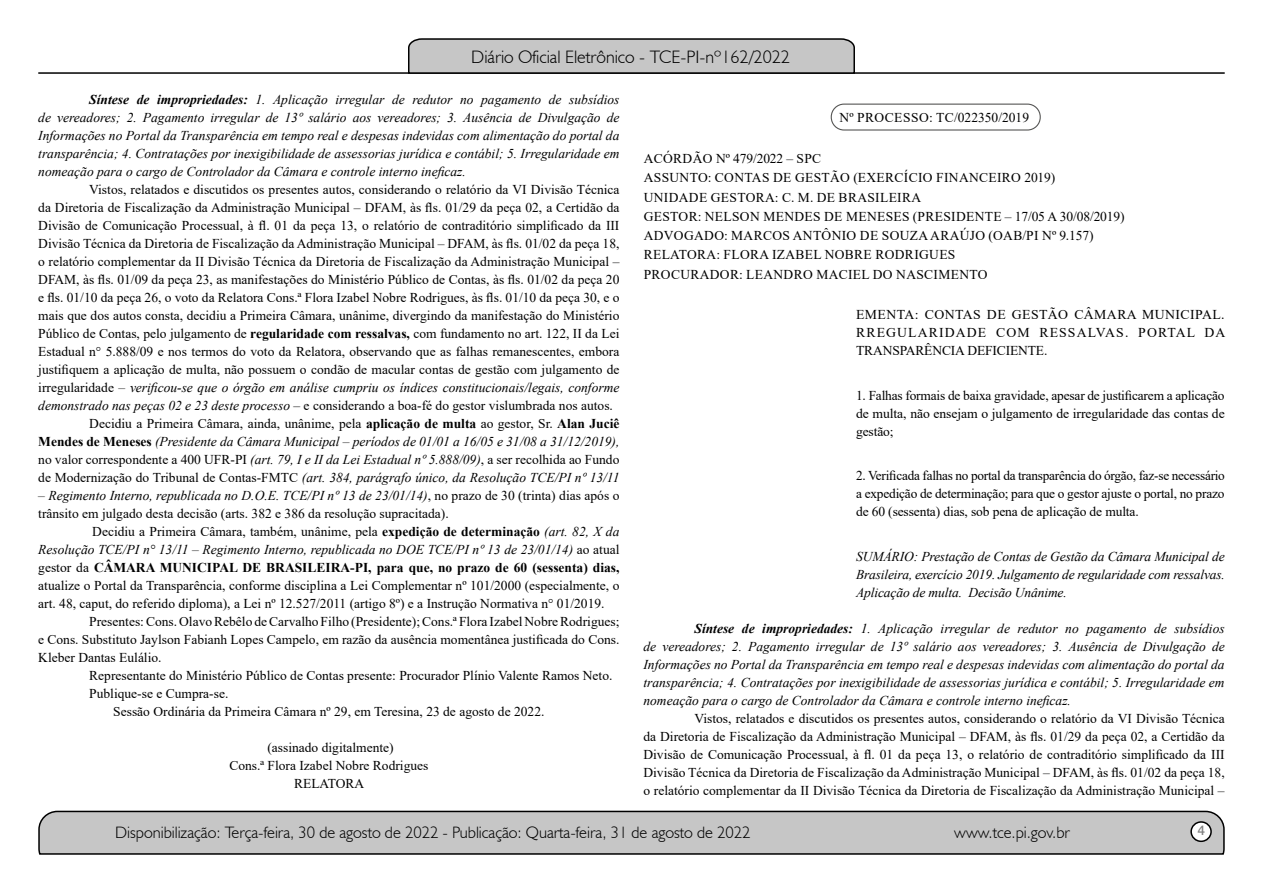
<style>
.page{position:relative;width:1263px;height:893px;background:#fff}
.page>*{position:absolute;margin:0;border:0;box-sizing:border-box;transform-origin:0 0}
.t1{font:300 18px "Humanist 521 BT";color:#000}
.t2{font:300 16.5px "Humanist 521 BT";color:#000}
.t3{font:15px "Estrangelo Edessa";color:#808080}
.t4{font:13.5px/18px "Times New Roman";color:#000;text-align:justify}
.t5{font:italic 13.5px/18px "Times New Roman";color:#000;text-align:justify}
.t6{font:13.5px/19.2px "Times New Roman";letter-spacing:.025em;color:#000}
.t7{font:700 13.5px "Times New Roman";color:#000}
.t8{font:13.5px "Times New Roman";letter-spacing:.02em;color:#000}
.s1{font-weight:700}
.s2{font-style:normal}
.s3{font-style:italic}
.s4{font-weight:700;font-style:normal}
.s5{font-weight:400}
</style>
<div class="page">
<svg style="left:38px;top:810px;width:1187px;height:45px"></svg>
<div style="left:1191px;top:822px;width:20px;height:19px;background:#fff;border-radius:50%"></div>
<div style="left:1190px;top:821px;width:22px;height:21px;border:2px solid #000;border-radius:50%"></div>
<hr style="left:38px;top:72px;width:1187px;height:2px;background:#000">
<svg style="left:407px;top:38px;width:449px;height:36px"></svg>
<div style="left:831px;top:104px;width:210px;height:27px;border:1px solid #575756;border-radius:13px"></div>
<h1 class="t1" style="left:471px;top:46px;width:320px">Diário Oficial Eletrônico - TCE-PI-nº162/2022</h1>
<p class="t5" style="left:38px;top:90px;width:583px;text-indent:51px"><span class="s1">Síntese de impropriedades:</span> 1. Aplicação irregular de redutor no pagamento de subsídios de vereadores; 2. Pagamento irregular de 13º salário aos vereadores; 3. Ausência de Divulgação de Informações no Portal da Transparência em tempo real e despesas indevidas com alimentação do portal da transparência; 4. Contratações por inexigibilidade de assessorias jurídica e contábil; 5. Irregularidade em nomeação para o cargo de Controlador da Câmara e controle interno ineficaz.</p>
<p class="t4" style="left:89px;top:180px;width:532px">Vistos, relatados e discutidos os presentes autos, considerando o relatório da VI Divisão Técnica</p>
<p class="t4" style="left:38px;top:198px;width:583px">da Diretoria de Fiscalização da Administração Municipal – DFAM, às fls. 01/29 da peça 02, a Certidão da</p>
<p class="t4" style="left:38px;top:216px;width:583px">Divisão de Comunicação Processual, à fl. 01 da peça 13, o relatório de contraditório simplificado da III</p>
<p class="t4" style="left:38px;top:234px;width:583px">Divisão Técnica da Diretoria de Fiscalização da Administração Municipal – DFAM, às fls. 01/02 da peça 18,</p>
<p class="t4" style="left:38px;top:252px;width:583px">o relatório complementar da II Divisão Técnica da Diretoria de Fiscalização da Administração Municipal –</p>
<p class="t4" style="left:38px;top:270px;width:583px">DFAM, às fls. 01/09 da peça 23, as manifestações do Ministério Público de Contas, às fls. 01/02 da peça 20</p>
<p class="t4" style="left:38px;top:288px;width:583px">e fls. 01/10 da peça 26, o voto da Relatora Cons.ª Flora Izabel Nobre Rodrigues, às fls. 01/10 da peça 30, e o</p>
<p class="t4" style="left:38px;top:306px;width:583px">mais que dos autos consta, decidiu a Primeira Câmara, unânime, divergindo da manifestação do Ministério</p>
<p class="t4" style="left:38px;top:324px;width:583px">Público de Contas, pelo julgamento de <span class="s1">regularidade com ressalvas,</span> com fundamento no art. 122, II da Lei</p>
<p class="t4" style="left:38px;top:342px;width:583px">Estadual n° 5.888/09 e nos termos do voto da Relatora, observando que as falhas remanescentes, embora</p>
<p class="t4" style="left:38px;top:360px;width:583px">justifiquem a aplicação de multa, não possuem o condão de macular contas de gestão com julgamento de</p>
<p class="t5" style="left:38px;top:378px;width:583px"><span class="s2">irregularidade</span> – verificou-se que o órgão em análise cumpriu os índices constitucionais/legais, conforme</p>
<p class="t4" style="left:38px;top:396px;width:576px"><span class="s3">demonstrado nas peças 02 e 23 deste processo</span> – e considerando a boa-fé do gestor vislumbrada nos autos.</p>
<p class="t4" style="left:89px;top:414px;width:532px">Decidiu a Primeira Câmara, ainda, unânime, pela <span class="s1">aplicação de multa</span> ao gestor, Sr. <span class="s1">Alan Juciê</span></p>
<p class="t5" style="left:38px;top:432px;width:583px"><span class="s4">Mendes de Meneses</span> (Presidente da Câmara Municipal – períodos de 01/01 a 16/05 e 31/08 a 31/12/2019),</p>
<p class="t4" style="left:38px;top:450px;width:583px">no valor correspondente a 400 UFR-PI <span class="s3">(art. 79, I e II da Lei Estadual nº 5.888/09)</span>, a ser recolhida ao Fundo</p>
<p class="t5" style="left:38px;top:468px;width:583px"><span class="s2">de Modernização do Tribunal de Contas-FMTC</span> (art. 384, parágrafo único, da Resolução TCE/PI nº 13/11</p>
<p class="t5" style="left:38px;top:486px;width:583px">– Regimento Interno, republicada no D.O.E. TCE/PI nº 13 de 23/01/14)<span class="s2">, no prazo de 30 (trinta) dias após o</span></p>
<p class="t4" style="left:38px;top:504px;width:412px">trânsito em julgado desta decisão (arts. 382 e 386 da resolução supracitada).</p>
<p class="t4" style="left:92px;top:522px;width:529px">Decidiu a Primeira Câmara, também, unânime, pela <span class="s1">expedição de determinação</span> <span class="s3">(art. 82, X da</span></p>
<p class="t5" style="left:38px;top:540px;width:583px">Resolução TCE/PI n° 13/11 – Regimento Interno, republicada no DOE TCE/PI nº 13 de 23/01/14) <span class="s2">ao atual</span></p>
<p class="t7" style="left:38px;top:558px;width:583px"><span class="s5">gestor da</span> CÂMARA MUNICIPAL DE BRASILEIRA-PI, para que, no prazo de 60 (sessenta) dias,</p>
<p class="t4" style="left:38px;top:576px;width:583px">atualize o Portal da Transparência, conforme disciplina a Lei Complementar nº 101/2000 (especialmente, o</p>
<p class="t4" style="left:38px;top:594px;width:568px">art. 48, caput, do referido diploma), a Lei nº 12.527/2011 (artigo 8º) e a Instrução Normativa n° 01/2019.</p>
<p class="t4" style="left:89px;top:612px;width:532px">Presentes: Cons. Olavo Rebêlo de Carvalho Filho (Presidente); Cons.ª Flora Izabel Nobre Rodrigues;</p>
<p class="t4" style="left:38px;top:630px;width:583px">e Cons. Substituto Jaylson Fabianh Lopes Campelo, em razão da ausência momentânea justificada do Cons.</p>
<p class="t4" style="left:38px;top:648px;width:125px">Kleber Dantas Eulálio.</p>
<p class="t4" style="left:89px;top:666px;width:525px">Representante do Ministério Público de Contas presente: Procurador Plínio Valente Ramos Neto.</p>
<p class="t4" style="left:89px;top:684px;width:141px">Publique-se e Cumpra-se.</p>
<p class="t4" style="left:113px;top:702px;width:433px">Sessão Ordinária da Primeira Câmara nº 29, em Teresina, 23 de agosto de 2022.</p>
<p class="t4" style="left:229px;top:738px;width:201px;text-align:center">(assinado digitalmente)<br>Cons.ª Flora Izabel Nobre Rodrigues<br>RELATORA</p>
<p class="t8" style="left:839px;top:108px;width:191px">Nº PROCESSO: TC/022350/2019</p>
<p class="t6" style="left:644px;top:149px;width:482px">ACÓRDÃO Nº 479/2022 – SPC<br>ASSUNTO: CONTAS DE GESTÃO (EXERCÍCIO FINANCEIRO 2019)<br>UNIDADE GESTORA: C. M. DE BRASILEIRA<br>GESTOR: NELSON MENDES DE MENESES (PRESIDENTE – 17/05 A 30/08/2019)<br>ADVOGADO: MARCOS ANTÔNIO DE SOUZA ARAÚJO (OAB/PI Nº 9.157)<br>RELATORA: FLORA IZABEL NOBRE RODRIGUES<br>PROCURADOR: LEANDRO MACIEL DO NASCIMENTO</p>
<p class="t4" style="left:856px;top:305px;width:371px">EMENTA: CONTAS DE GESTÃO CÂMARA MUNICIPAL.<br>RREGULARIDADE COM RESSALVAS. PORTAL DA TRANSPARÊNCIA DEFICIENTE.</p>
<p class="t4" style="left:856px;top:386px;width:370px">1. Falhas formais de baixa gravidade, apesar de justificarem a aplicação de multa, não ensejam o julgamento de irregularidade das contas de gestão;</p>
<p class="t4" style="left:856px;top:466px;width:370px">2. Verificada falhas no portal da transparência do órgão, faz-se necessário a expedição de determinação; para que o gestor ajuste o portal, no prazo de 60 (sessenta) dias, sob pena de aplicação de multa.</p>
<p class="t5" style="left:856px;top:547px;width:370px">SUMÁRIO: Prestação de Contas de Gestão da Câmara Municipal de Brasileira, exercício 2019. Julgamento de regularidade com ressalvas.<br>Aplicação de multa. Decisão Unânime.</p>
<p class="t5" style="left:643px;top:619px;width:583px;text-indent:51px"><span class="s1">Síntese de impropriedades:</span> 1. Aplicação irregular de redutor no pagamento de subsídios de vereadores; 2. Pagamento irregular de 13º salário aos vereadores; 3. Ausência de Divulgação de Informações no Portal da Transparência em tempo real e despesas indevidas com alimentação do portal da transparência; 4. Contratações por inexigibilidade de assessorias jurídica e contábil; 5. Irregularidade em nomeação para o cargo de Controlador da Câmara e controle interno ineficaz.</p>
<p class="t4" style="left:643px;top:709px;width:583px;text-indent:51px">Vistos, relatados e discutidos os presentes autos, considerando o relatório da VI Divisão Técnica da Diretoria de Fiscalização da Administração Municipal – DFAM, às fls. 01/29 da peça 02, a Certidão da Divisão de Comunicação Processual, à fl. 01 da peça 13, o relatório de contraditório simplificado da III Divisão Técnica da Diretoria de Fiscalização da Administração Municipal – DFAM, às fls. 01/02 da peça 18, o relatório complementar da II Divisão Técnica da Diretoria de Fiscalização da Administração Municipal –</p>
<p class="t2" style="left:115px;top:822px;width:637px">Disponibilização: Terça-feira, 30 de agosto de 2022 - Publicação: Quarta-feira, 31 de agosto de 2022</p>
<p class="t2" style="left:954px;top:822px;width:117px">www.tce.pi.gov.br</p>
<p class="t3" style="left:1197px;top:823px;width:9px">4</p>
</div>
